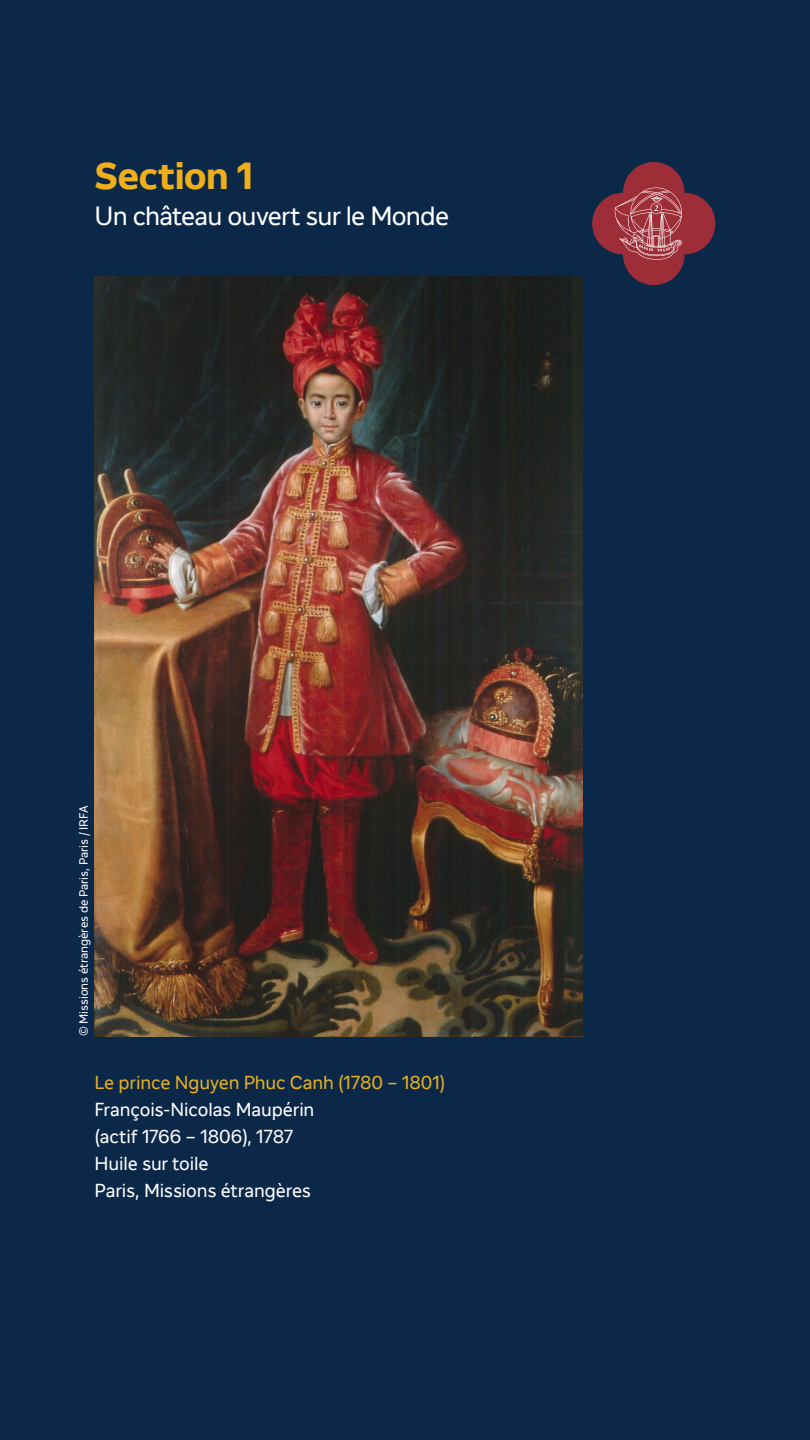
<style>
.page{position:relative;width:810px;height:1440px;background:#0c2849}
.page>*{position:absolute;margin:0;border:0;box-sizing:border-box;transform-origin:0 0}
.LAD_Frutiger_Header{font:700 37.5px "LAD";letter-spacing:-.01em;color:#eeaf1b}
.LAD_Frutiger_Header-2{font:26.25px "LAD";letter-spacing:-.03em;color:#fff}
.LAD_Frutiger_Intro{font:18.75px "LAD";letter-spacing:-.01em;color:#fff}
.LAD_Frutiger_Intro-2{font:18.75px "LAD";letter-spacing:-.01em;color:#e6b020}
.LAD_Frutiger_Header-3{font:12px "LAD";letter-spacing:-.005em;color:#fff}
</style>
<div class="page">
<img style="left:95px;top:276px;width:488px;height:760px">
<svg style="left:592px;top:162px;width:123px;height:123px"></svg>
<p class="LAD_Frutiger_Header" style="left:95px;top:152px;width:161px">Section 1</p>
<p class="LAD_Frutiger_Header-2" style="left:95px;top:200px;width:356px">Un château ouvert sur le Monde</p>
<p class="LAD_Frutiger_Header-3" style="left:77px;top:1036px;width:232px;rotate:-90deg">© Missions étrangères de Paris, Paris / IRFA</p>
<p class="LAD_Frutiger_Intro-2" style="left:95px;top:1071px;width:352px">Le prince Nguyen Phuc Canh (1780 – 1801)</p>
<p class="LAD_Frutiger_Intro" style="left:95px;top:1098px;width:221px">François-Nicolas Maupérin</p>
<p class="LAD_Frutiger_Intro" style="left:95px;top:1125px;width:200px">(actif 1766 – 1806), 1787</p>
<p class="LAD_Frutiger_Intro" style="left:95px;top:1152px;width:115px">Huile sur toile</p>
<p class="LAD_Frutiger_Intro" style="left:95px;top:1179px;width:218px">Paris, Missions étrangères</p>
</div>
